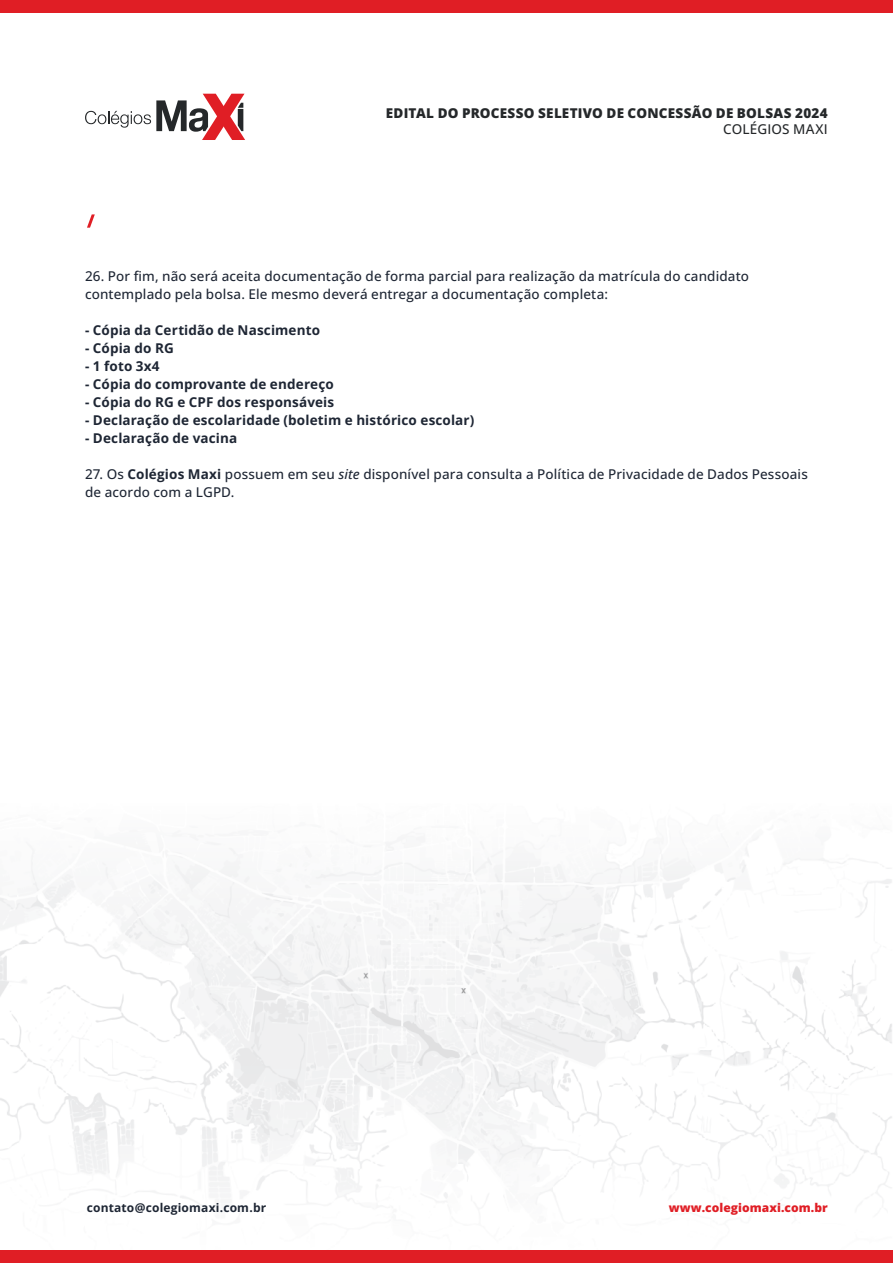
<style>
.page{position:relative;width:893px;height:1263px;background:#fff}
.page>*{position:absolute;margin:0;border:0;box-sizing:border-box;transform-origin:0 0}
.t1{font:500 13.5px/18px "Open Sans";letter-spacing:.01em;color:#1e2634}
.t2{font:700 13.5px "Open Sans";letter-spacing:.01em;color:#1e2634}
.t3{font:800 13.5px "Open Sans";letter-spacing:.015em;color:#25282a}
.t4{font:500 13.5px "Open Sans";letter-spacing:.015em;color:#25282a}
.t5{font:700 12px "Open Sans";letter-spacing:.015em;color:#1e2634}
.t6{font:800 12px "Open Sans";letter-spacing:.005em;color:#e01e25}
.s1{font-weight:700}
.s2{font-style:italic}
</style>
<div class="page">
<img style="left:0;top:843px;width:892px;height:367px">
<svg style="left:87px;top:214px;width:8px;height:14px"></svg>
<div style="left:0;top:0;width:893px;height:13px;background:#e01e25"></div>
<div style="left:0;top:1250px;width:893px;height:13px;background:#e01e25"></div>
<svg style="left:85px;top:94px;width:160px;height:46px"></svg>
<p class="t3" style="left:386px;top:102px;width:443px">EDITAL DO PROCESSO SELETIVO DE CONCESSÃO DE BOLSAS 2024</p>
<p class="t4" style="left:723px;top:120px;width:106px">COLÉGIOS MAXI</p>
<p class="t1" style="left:85px;top:266px;width:666px">26. Por fim, não será aceita documentação de forma parcial para realização da matrícula do candidato contemplado pela bolsa. Ele mesmo deverá entregar a documentação completa:</p>
<p class="t2" style="left:85px;top:320px;width:236px">- Cópia da Certidão de Nascimento</p>
<p class="t2" style="left:85px;top:338px;width:90px">- Cópia do RG</p>
<p class="t2" style="left:85px;top:356px;width:76px">- 1 foto 3x4</p>
<p class="t2" style="left:85px;top:374px;width:250px">- Cópia do comprovante de endereço</p>
<p class="t2" style="left:85px;top:392px;width:251px">- Cópia do RG e CPF dos responsáveis</p>
<p class="t2" style="left:85px;top:410px;width:391px">- Declaração de escolaridade (boletim e histórico escolar)</p>
<p class="t2" style="left:85px;top:428px;width:154px">- Declaração de vacina</p>
<p class="t1" style="left:85px;top:464px;width:724px">27. Os <span class="s1">Colégios Maxi</span> possuem em seu <span class="s2">site</span> disponível para consulta a Política de Privacidade de Dados Pessoais de acordo com a LGPD.</p>
<p class="t5" style="left:87px;top:1199px;width:181px">contato@colegiomaxi.com.br</p>
<p class="t6" style="left:669px;top:1198px;width:161px">www.colegiomaxi.com.br</p>
</div>
